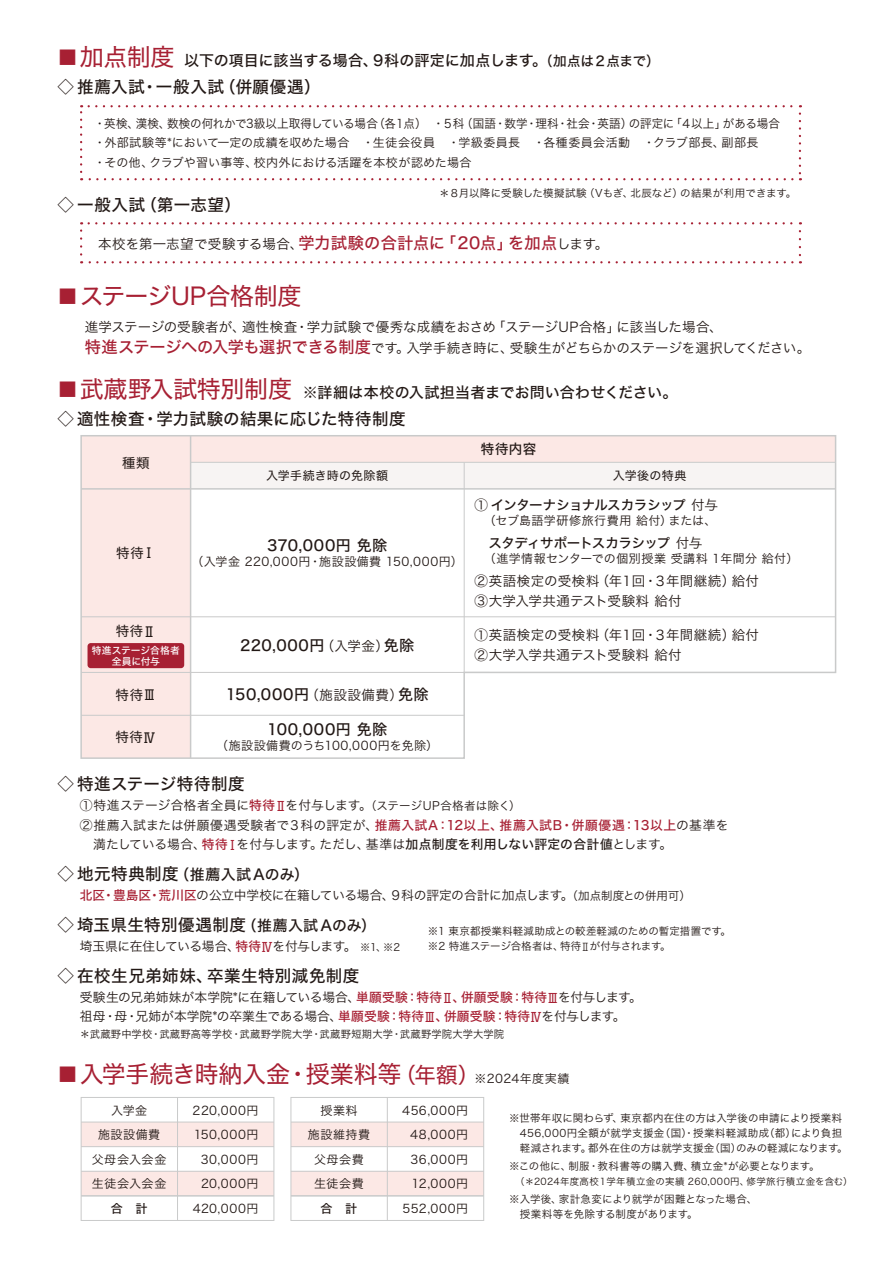
<style>
.page{position:relative;width:893px;height:1263px;background:#fff}
.page>*{position:absolute;margin:0;border:0;box-sizing:border-box;transform-origin:0 0}
.t1{font:24px "Hira Kaku Std W4";letter-spacing:-.01em;color:#a72033}
.t2{font:16.5px "Hira Kaku Std W5";letter-spacing:.03em;color:#221815}
.t3{font:15px "Hira Kaku Std W5";letter-spacing:.02em;color:#221815}
.t4{font:15px "Hira Kaku Std W5";color:#221815}
.t5{font:15px "Hira Kaku Std W5";letter-spacing:.045em;color:#221815}
.t6{font:14.85px "Hira Kaku Std W5";letter-spacing:.025em;color:#221815}
.t7{font:13.5px/21px "Hira Kaku Std W3";letter-spacing:.005em;color:#221815}
.t8{font:13.5px/19.5px "Hira Kaku Std W3";letter-spacing:.025em;color:#221815}
.t9{font:13.5px "Hira Kaku Std W5";letter-spacing:-.035em;color:#221815}
.t10{font:13.5px "Hira Kaku Std W4";letter-spacing:.055em;color:#221815}
.t11{font:12.75px/19.5px "Hira Kaku Std W3";letter-spacing:-.01em;color:#221815}
.t12{font:12.75px/19.5px "Hira Kaku Std W3";letter-spacing:.01em;color:#221815}
.t13{font:12.75px "Hira Kaku Std W3";letter-spacing:-.035em;color:#221815}
.t14{font:12px/24.5px "Hira Kaku Std W3";letter-spacing:.035em;color:#221815;text-align:center}
.t15{font:12px/19.5px "Hira Kaku Std W3";letter-spacing:.01em;color:#221815}
.t16{font:12px "Hira Kaku Std W4";letter-spacing:.035em;color:#221815}
.t17{font:12px "Hira Kaku Std W5";color:#221815}
.t18{font:10.5px/15px "Hira Kaku Std W3";letter-spacing:.01em;color:#221815}
.t19{font:10.5px "Hira Kaku Std W3";letter-spacing:.035em;color:#221815}
.t20{font:10.5px "Hira Kaku Std W3";letter-spacing:-.015em;color:#221815}
.t21{font:9.75px/10.5px "Hira Kaku Std W5";letter-spacing:.005em;color:#fff;text-align:center}
.t22{font:9.45px "Hira Kaku Std W3";letter-spacing:.035em;color:#221815}
.s1{font-family:"Hira Kaku Std W4";font-size:20.4px;color:#a72033}
.s2{font-family:"Hira Kaku Std W4";font-size:24px;color:#a72033}
.s3{font-size:13.5px}
.s4{font-family:"Hira Kaku Std W5";font-size:16.2px;color:#a72033}
.s5{font-size:20.4px}
.s6{font-family:"Hira Kaku Std W3"}
.s7{font-family:"UD Shin Go Pr 6 N"}
.s8{font-family:"Hira Kaku Std W3";font-size:13.5px}
.s9{font-family:"Hira Kaku Std W5";color:#a72033}
.s10{font-family:"UD Shin Go Pr 6 N";color:#a72033}
.s11{font-size:11.55px}
.s12{font-family:"Hira Kaku Std W5"}
.s13{font-size:16.5px}
.s14{font-size:14.85px}
.s15{font-size:10.2px}
.s16{font-family:"UD Shin Go Pr 6 N";font-weight:300}
.s17{font-size:21.6px}
.s18{font-family:"Hira Kaku Std W3";font-size:12px;color:#221815}
</style>
<div class="page">
<svg style="left:89px;top:222px;width:712px;height:2px"></svg>
<svg style="left:799px;top:231px;width:2px;height:32px"></svg>
<svg style="left:81px;top:261px;width:711px;height:2px"></svg>
<svg style="left:80px;top:222px;width:2px;height:32px"></svg>
<svg style="left:89px;top:105px;width:712px;height:2px"></svg>
<svg style="left:799px;top:114px;width:2px;height:66px"></svg>
<svg style="left:81px;top:178px;width:711px;height:2px"></svg>
<svg style="left:80px;top:105px;width:2px;height:67px"></svg>
<svg style="left:80px;top:435px;width:757px;height:324px"></svg>
<hr style="left:191px;top:462px;width:645px;height:1px;background:#c9caca">
<hr style="left:81px;top:488px;width:755px;height:2px;background:#c9caca">
<hr style="left:81px;top:616px;width:755px;height:1px;background:#c9caca">
<hr style="left:81px;top:672px;width:409px;height:1px;background:#c9caca">
<hr style="left:81px;top:715px;width:383px;height:1px;background:#c9caca">
<hr style="left:190px;top:436px;width:1px;height:322px;background:#c9caca">
<hr style="left:464px;top:462px;width:1px;height:210px;background:#c9caca">
<div style="left:88px;top:643px;width:96px;height:25px;background:#a72033;border-radius:3px"></div>
<div style="left:81px;top:1122px;width:193px;height:25px;background:#fce8e5"></div>
<div style="left:81px;top:1171px;width:193px;height:25px;background:#fce8e5"></div>
<div style="left:81px;top:1097px;width:193px;height:124px;border:1px solid #c9caca"></div>
<hr style="left:81px;top:1122px;width:193px;height:1px;background:#c9caca">
<hr style="left:81px;top:1146px;width:193px;height:1px;background:#c9caca">
<hr style="left:81px;top:1171px;width:193px;height:1px;background:#c9caca">
<hr style="left:81px;top:1195px;width:193px;height:1px;background:#c9caca">
<hr style="left:177px;top:1097px;width:1px;height:123px;background:#c9caca">
<div style="left:291px;top:1122px;width:193px;height:25px;background:#fce8e5"></div>
<div style="left:291px;top:1171px;width:193px;height:25px;background:#fce8e5"></div>
<div style="left:291px;top:1097px;width:193px;height:124px;border:1px solid #c9caca"></div>
<hr style="left:291px;top:1122px;width:193px;height:1px;background:#c9caca">
<hr style="left:291px;top:1146px;width:193px;height:1px;background:#c9caca">
<hr style="left:291px;top:1171px;width:193px;height:1px;background:#c9caca">
<hr style="left:291px;top:1195px;width:193px;height:1px;background:#c9caca">
<hr style="left:387px;top:1097px;width:1px;height:123px;background:#c9caca">
<h3 class="t4" style="left:57px;top:49px;width:604px"><span class="s1">■</span> <span class="s2">加点制度</span> 以下の項目に該当する場合､ 9科の評定に加点します。<span class="s3">（加点は２点まで）</span></h3>
<h2 class="t2" style="left:57px;top:75px;width:265px">◇ 推薦入試・一般入試（併願優遇）</h2>
<p class="t15" style="left:94px;top:113px;width:688px">・英検、漢検、数検の何れかで3級以上取得している場合（各１点）・５科（国語・数学・理科・社会・英語）の評定に「４以上」がある場合・外部試験等*において一定の成績を収めた場合　・生徒会役員　・学級委員長　・各種委員会活動　・クラブ部長、副部長<br>・その他、クラブや習い事等、校内外における活躍を本校が認めた場合</p>
<p class="t18" style="left:439px;top:185px;width:353px">＊８月以降に受験した模擬試験（Vもぎ、北辰など）の結果が利用できます｡</p>
<h2 class="t2" style="left:57px;top:192px;width:185px">◇ 一般入試（第一志望）</h2>
<p class="t7" style="left:98px;top:233px;width:512px">本校を第一志望で受験する場合、<span class="s4">学力試験の合計点に「20点」を加点</span>します。</p>
<h1 class="t1" style="left:57px;top:278px;width:246px"><span class="s5">■</span> ステージUP合格制度</h1>
<p class="t7" style="left:85px;top:316px;width:727px">進学ステージの受験者が、適性検査・学力試験で優秀な成績をおさめ「ステージUP合格」に該当した場合、<br><span class="s4">特進ステージへの入学も選択できる制度</span>です。入学手続き時に、受験生がどちらかのステージを選択してください。</p>
<h3 class="t3" style="left:57px;top:381px;width:622px"><span class="s1">■</span> <span class="s2">武蔵野入試特別制度</span> ※詳細は本校の入試担当者までお問い合わせください。</h3>
<h2 class="t2" style="left:57px;top:406px;width:350px">◇ 適性検査・学力試験の結果に応じた特待制度</h2>
<p class="t10" style="left:122px;top:453px;width:29px">種類</p>
<p class="t9" style="left:481px;top:439px;width:57px">特待内容</p>
<p class="t16" style="left:266px;top:467px;width:124px">入学手続き時の免除額</p>
<p class="t16" style="left:613px;top:467px;width:75px">入学後の特典</p>
<p class="t9" style="left:475px;top:494px;width:245px"><span class="s6">①</span> インターナショナルスカラシップ <span class="s6">付与</span></p>
<p class="t10" style="left:116px;top:542px;width:41px">特待<span class="s7">Ⅰ</span></p>
<h3 class="t3" style="left:267px;top:534px;width:122px">370,000円 免除</h3>
<p class="t14" style="left:192px;top:549px;width:273px">（入学金 220,000円・施設設備費 150,000円）</p>
<p class="t10" style="left:116px;top:621px;width:42px">特待<span class="s7">Ⅱ</span></p>
<p class="t21" style="left:92px;top:645px;width:90px">特進ステージ合格者全員に付与</p>
<p class="t10" style="left:116px;top:684px;width:42px">特待<span class="s7">Ⅲ</span></p>
<p class="t10" style="left:115px;top:727px;width:43px">特待<span class="s7">Ⅳ</span></p>
<h3 class="t3" style="left:240px;top:634px;width:176px">220,000円<span class="s8">（入学金）</span>免除</h3>
<h3 class="t3" style="left:226px;top:683px;width:204px">150,000円<span class="s8">（施設設備費）</span>免除</h3>
<h3 class="t5" style="left:267px;top:718px;width:121px">100,000円 免除</h3>
<p class="t14" style="left:216px;top:733px;width:224px">（施設設備費のうち100,000円を免除）</p>
<p class="t14" style="left:484px;top:508px;width:234px">（セブ島語学研修旅行費用 給付）または、</p>
<p class="t14" style="left:484px;top:546px;width:316px">（進学情報センターでの個別授業 受講料１年間分 給付）</p>
<p class="t9" style="left:475px;top:532px;width:229px">　スタディサポートスカラシップ <span class="s6">付与</span></p>
<p class="t8" style="left:475px;top:571px;width:286px">②英語検定の受検料（年１回・３年間継続）給付<br>③大学入学共通テスト受験料 給付</p>
<p class="t8" style="left:475px;top:625px;width:286px">①英語検定の受検料（年１回・３年間継続）給付<br>②大学入学共通テスト受験料 給付</p>
<h2 class="t2" style="left:57px;top:771px;width:189px">◇ 特進ステージ特待制度</h2>
<p class="t12" style="left:80px;top:795px;width:650px">①特進ステージ合格者全員に<span class="s9">特待</span><span class="s10">Ⅱ</span>を付与します。<span class="s11">（ステージUP合格者は除く）<br></span>②推薦入試または併願優遇受験者で３科の評定が、<span class="s9">推薦入試A：12以上、推薦入試B・併願優遇：13以上</span>の基準を　満たしている場合、<span class="s9">特待</span><span class="s10">Ⅰ</span>を付与します。ただし、基準は<span class="s12">加点制度を利用しない評定の合計値</span>とします。</p>
<h3 class="t6" style="left:57px;top:863px;width:253px"><span class="s13">◇ 地元特典制度</span>（推薦入試Aのみ）</h3>
<p class="t11" style="left:80px;top:886px;width:612px"><span class="s9">北区・豊島区・荒川区</span>の公立中学校に在籍している場合、９科の評定の合計に加点します。<span class="s11">（加点制度との併用可）</span></p>
<h2 class="t2" style="left:57px;top:912px;width:320px">◇ 埼玉県生特別優遇制度<span class="s14">（推薦入試Aのみ）</span></h2>
<p class="t13" style="left:80px;top:937px;width:322px">埼玉県に在住している場合、<span class="s9">特待</span><span class="s10">Ⅳ</span>を付与します。 <span class="s15">※1、※2</span></p>
<p class="t18" style="left:428px;top:923px;width:304px">※1 東京都授業料軽減助成との較差軽減のための暫定措置です。※2 特進ステージ合格者は、特待<span class="s16">Ⅱ</span>が付与されます。</p>
<h2 class="t2" style="left:57px;top:963px;width:303px">◇ 在校生兄弟姉妹、卒業生特別減免制度</h2>
<p class="t11" style="left:80px;top:987px;width:563px">受験生の兄弟姉妹が本学院*に在籍している場合、<span class="s9">単願受験：特待</span><span class="s10">Ⅱ</span><span class="s9">、併願受験：特待</span><span class="s10">Ⅲ</span>を付与します。祖母・母・兄姉が本学院*の卒業生である場合、<span class="s9">単願受験：特待</span><span class="s10">Ⅲ</span><span class="s9">、併願受験：特待</span><span class="s10">Ⅳ</span>を付与します。</p>
<p class="t18" style="left:80px;top:1027px;width:426px">＊武蔵野中学校・武蔵野高等学校・武蔵野学院大学・武蔵野短期大学・武蔵野学院大学大学院</p>
<h1 class="t1" style="left:57px;top:1056px;width:513px"><span class="s5">■</span> 入学手続き時納入金・授業料等<span class="s17">（年額）</span><span class="s18">※2024年度実績</span></h1>
<p class="t14" style="left:92px;top:1098px;width:76px">入学金<br>施設設備費父母会入会金生徒会入会金</p>
<p class="t17" style="left:111px;top:1199px;width:38px">合　計</p>
<p class="t14" style="left:193px;top:1098px;width:67px;text-align:right">220,000円<br>150,000円<br>30,000円<br>20,000円<br>420,000円</p>
<p class="t14" style="left:308px;top:1098px;width:64px">授業料<br>施設維持費父母会費生徒会費</p>
<p class="t14" style="left:402px;top:1098px;width:68px;text-align:right">456,000円<br>48,000円<br>36,000円<br>12,000円<br>552,000円</p>
<p class="t18" style="left:509px;top:1110px;width:334px">※世帯年収に関わらず、東京都内在住の方は入学後の申請により授業料</p>
<p class="t19" style="left:509px;top:1125px;width:334px">　456,000円全額が就学支援金（国）・授業料軽減助成（都）により負担</p>
<p class="t20" style="left:520px;top:1140px;width:329px">軽減されます。都外在住の方は就学支援金（国）のみの軽減になります。</p>
<p class="t18" style="left:509px;top:1158px;width:312px">※この他に、制服・教科書等の購入費、積立金*が必要となります。</p>
<p class="t22" style="left:515px;top:1174px;width:339px">（＊2024年度高校１学年積立金の実績 260,000円、修学旅行積立金を含む）</p>
<p class="t18" style="left:509px;top:1191px;width:250px">※入学後、家計急変により就学が困難となった場合、　授業料等を免除する制度があります。</p>
<p class="t17" style="left:321px;top:1199px;width:38px">合　計</p>
</div>
